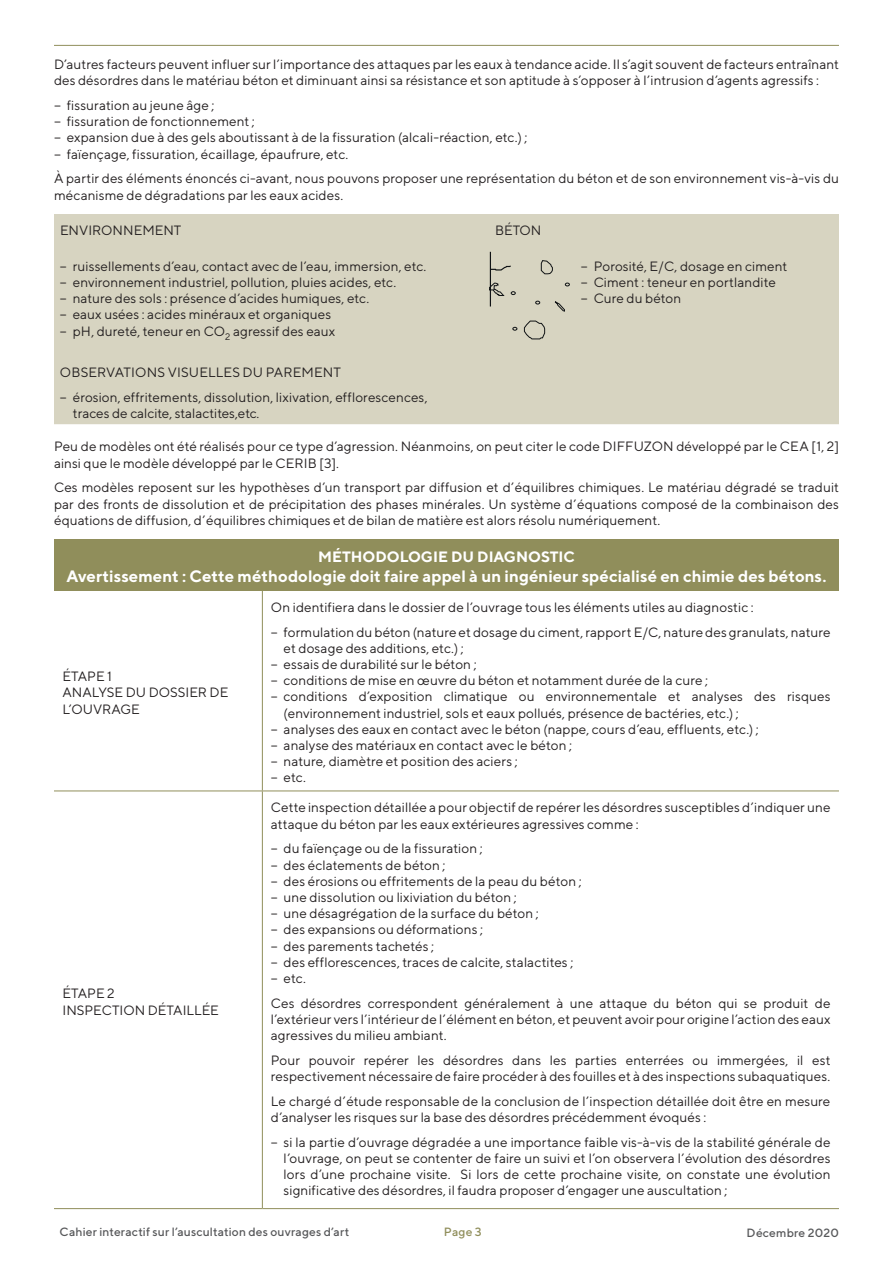
<style>
.page{position:relative;width:893px;height:1263px;background:#fff}
.page>*{position:absolute;margin:0;border:0;box-sizing:border-box;transform-origin:0 0}
.t1{font:700 16.5px "TT Norms";color:#fff}
.t2{font:700 15px "TT Norms";color:#fff}
.t3{font:13.5px/16.2px "TT Norms";letter-spacing:.005em;color:#231f20}
.t4{font:500 12px "TT Norms";letter-spacing:.015em;color:#57585a}
.t5{font:500 12px "TT Norms";color:#908e5b}
</style>
<div class="page">
<div style="left:54px;top:214px;width:785px;height:210px;background:#d7d4c1"></div>
<svg style="left:489px;top:260px;width:81px;height:79px;background:#cfccba"></svg>
<hr style="left:490px;top:252px;width:1px;height:54px;background:#101315">
<div style="left:54px;top:539px;width:785px;height:51px;background:#908e5b"></div>
<hr style="left:262px;top:590px;width:1px;height:200px;background:#908e5b">
<hr style="left:54px;top:790px;width:208px;height:1px;background:#908e5b">
<hr style="left:262px;top:790px;width:577px;height:1px;background:#908e5b">
<hr style="left:262px;top:791px;width:1px;height:417px;background:#908e5b">
<hr style="left:54px;top:1208px;width:208px;height:1px;background:#908e5b">
<hr style="left:262px;top:1208px;width:577px;height:1px;background:#908e5b">
<hr style="left:54px;top:45px;width:785px;height:1px;background:#908e5b">
<p class="t3" style="left:54px;top:56px;width:786px">D’autres facteurs peuvent influer sur l’importance des attaques par les eaux à tendance acide. Il s’agit souvent de facteurs entraînant des désordres dans le matériau béton et diminuant ainsi sa résistance et son aptitude à s’opposer à l’intrusion d’agents agressifs :</p>
<p class="t3" style="left:54px;top:97px;width:475px">− fissuration au jeune âge ;<br>− fissuration de fonctionnement ;<br>− expansion due à des gels aboutissant à de la fissuration (alcali-réaction, etc.) ; − faïençage, fissuration, écaillage, épaufrure, etc.</p>
<p class="t3" style="left:54px;top:170px;width:786px">À partir des éléments énoncés ci-avant, nous pouvons proposer une représentation du béton et de son environnement vis-à-vis du mécanisme de dégradations par les eaux acides.</p>
<p class="t3" style="left:60px;top:222px;width:123px">ENVIRONNEMENT</p>
<p class="t3" style="left:495px;top:222px;width:48px">BÉTON</p>
<p class="t3" style="left:60px;top:258px;width:368px">− ruissellements d’eau, contact avec de l’eau, immersion, etc. − environnement industriel, pollution, pluies acides, etc.<br>− nature des sols : présence d’acides humiques, etc.<br>− eaux usées : acides minéraux et organiques<br>− pH, dureté, teneur en CO<sub>2</sub> agressif des eaux</p>
<p class="t3" style="left:581px;top:258px;width:208px">− Porosité, E/C, dosage en ciment − Ciment : teneur en portlandite<br>− Cure du béton</p>
<p class="t3" style="left:60px;top:360px;width:369px;line-height:24.9px">OBSERVATIONS VISUELLES DU PAREMENT<br>− érosion, effritements, dissolution, lixivation, efflorescences,</p>
<p class="t3" style="left:73px;top:405px;width:188px">traces de calcite, stalactites,etc.</p>
<p class="t3" style="left:54px;top:438px;width:786px">Peu de modèles ont été réalisés pour ce type d’agression. Néanmoins, on peut citer le code DIFFUZON développé par le CEA [1, 2] ainsi que le modèle développé par le CERIB [3].</p>
<p class="t3" style="left:54px;top:479px;width:786px;text-align:justify">Ces modèles reposent sur les hypothèses d’un transport par diffusion et d’équilibres chimiques. Le matériau dégradé se traduit par des fronts de dissolution et de précipitation des phases minérales. Un système d’équations composé de la combinaison des équations de diffusion, d’équilibres chimiques et de bilan de matière est alors résolu numériquement.</p>
<p class="t2" style="left:318px;top:547px;width:258px">MÉTHODOLOGIE DU DIAGNOSTIC</p>
<p class="t1" style="left:66px;top:566px;width:762px">Avertissement : Cette méthodologie doit faire appel à un ingénieur spécialisé en chimie des bétons.</p>
<p class="t3" style="left:63px;top:667px;width:167px">ÉTAPE 1<br>ANALYSE DU DOSSIER DE<br>L’OUVRAGE</p>
<p class="t3" style="left:63px;top:985px;width:158px">ÉTAPE 2<br>INSPECTION DÉTAILLÉE</p>
<p class="t3" style="left:271px;top:594px;width:561px;line-height:24.8px">On identifiera dans le dossier de l’ouvrage tous les éléments utiles au diagnostic :<br>− formulation du béton (nature et dosage du ciment, rapport E/C, nature des granulats, nature</p>
<p class="t3" style="left:284px;top:640px;width:182px">et dosage des additions, etc.) ;</p>
<p class="t3" style="left:271px;top:656px;width:207px">− essais de durabilité sur le béton ;</p>
<p class="t3" style="left:271px;top:672px;width:439px">− conditions de mise en œuvre du béton et notamment durée de la cure ;</p>
<p class="t3" style="left:271px;top:688px;width:561px">− conditions d’exposition climatique ou environnementale et analyses des risques</p>
<p class="t3" style="left:284px;top:704px;width:457px">(environnement industriel, sols et eaux pollués, présence de bactéries, etc.) ;</p>
<p class="t3" style="left:271px;top:721px;width:490px">− analyses des eaux en contact avec le béton (nappe, cours d’eau, effluents, etc.) ;</p>
<p class="t3" style="left:271px;top:737px;width:303px">− analyse des matériaux en contact avec le béton ;</p>
<p class="t3" style="left:271px;top:753px;width:248px">− nature, diamètre et position des aciers ;</p>
<p class="t3" style="left:271px;top:769px;width:37px">− etc.</p>
<p class="t3" style="left:271px;top:799px;width:561px">Cette inspection détaillée a pour objectif de repérer les désordres susceptibles d’indiquer une attaque du béton par les eaux extérieures agressives comme :</p>
<p class="t3" style="left:271px;top:840px;width:312px">− du faïençage ou de la fissuration ;<br>− des éclatements de béton ;<br>− des érosions ou effritements de la peau du béton ; − une dissolution ou lixiviation du béton ;<br>− une désagrégation de la surface du béton ;<br>− des expansions ou déformations ;<br>− des parements tachetés ;<br>− des efflorescences, traces de calcite, stalactites ; − etc.</p>
<p class="t3" style="left:271px;top:994px;width:561px;text-align:justify">Ces désordres correspondent généralement à une attaque du béton qui se produit de l’extérieur vers l’intérieur de l’élément en béton, et peuvent avoir pour origine l’action des eaux agressives du milieu ambiant.</p>
<p class="t3" style="left:271px;top:1052px;width:561px">Pour pouvoir repérer les désordres dans les parties enterrées ou immergées, il est respectivement nécessaire de faire procéder à des fouilles et à des inspections subaquatiques.</p>
<p class="t3" style="left:271px;top:1092px;width:561px">Le chargé d’étude responsable de la conclusion de l’inspection détaillée doit être en mesure d’analyser les risques sur la base des désordres précédemment évoqués :</p>
<p class="t3" style="left:284px;top:1133px;width:548px;text-align:justify;text-indent:-13px">− si la partie d’ouvrage dégradée a une importance faible vis-à-vis de la stabilité générale de l’ouvrage, on peut se contenter de faire un suivi et l’on observera l’évolution des désordres lors d’une prochaine visite. Si lors de cette prochaine visite, on constate une évolution significative des désordres, il faudra proposer d’engager une auscultation ;</p>
<p class="t4" style="left:60px;top:1224px;width:291px">Cahier interactif sur l’auscultation des ouvrages d’art</p>
<p class="t5" style="left:444px;top:1224px;width:39px">Page 3</p>
<p class="t4" style="left:747px;top:1225px;width:94px">Décembre 2020</p>
</div>
